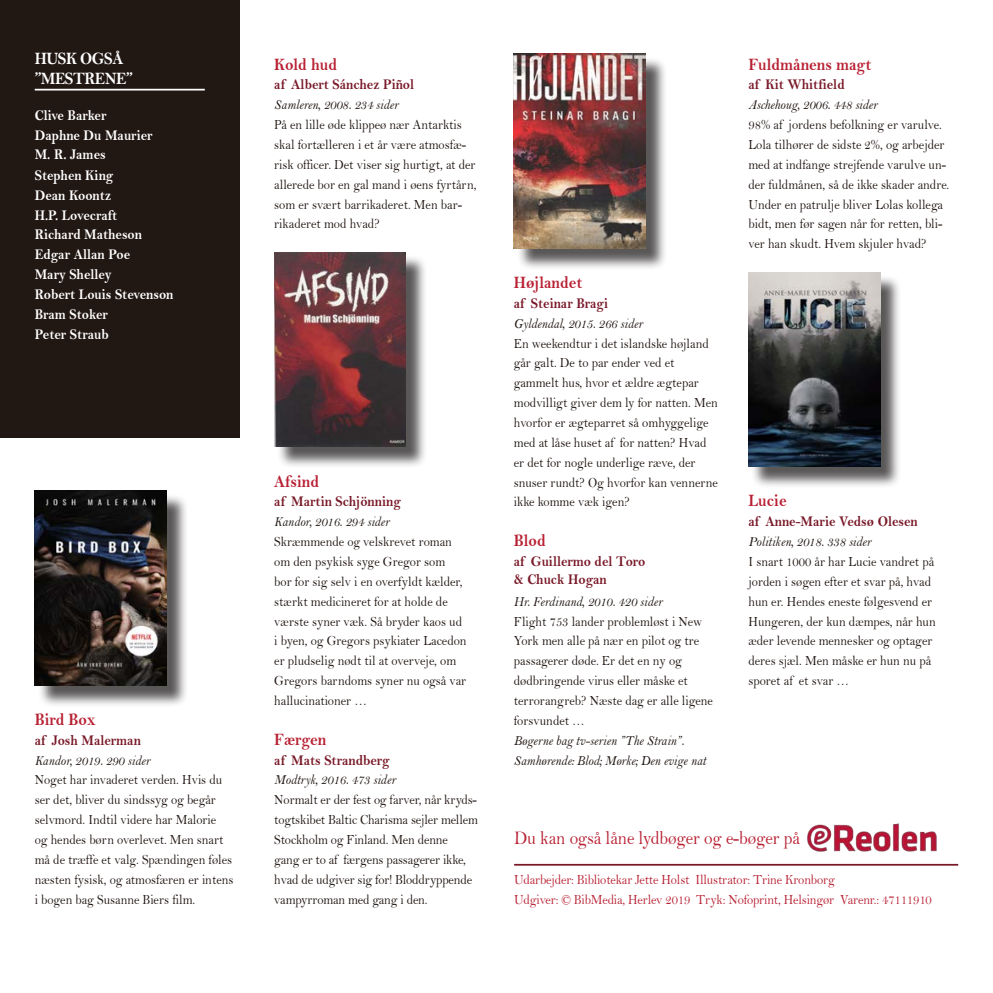
<style>
.page{position:relative;width:993px;height:993px;background:#fff}
.page>*{position:absolute;margin:0;border:0;box-sizing:border-box;transform-origin:0 0}
.forfatter{font:19.25px "Bell";letter-spacing:-.005em;color:#b82133;scale:.9 1}
.titel{font:17.5px "Bell MT Bold";color:#b82133;scale:.9 1}
.underoverskrift{font:17.5px/19.2px "Bell MT Bold";letter-spacing:-.03em;color:#fff;scale:.9 1}
.forfatter-2{font:14.88px/19.2px "Bell MT Bold";color:#fff;scale:.9 1}
.forfatter-3{font:14.88px/17.5px "Bell MT Bold";color:#791928;scale:.9 1}
.brød{font:14px/19.8px "Bell";color:#211713;scale:.9 1}
.forlag{font:14px "Bell MT Italic";color:#211713;scale:.9 1}
.forfatter-4{font:14px "Bell";letter-spacing:-.01em;color:#b82133;scale:.9 1}
</style>
<div class="page">
<hr style="left:514px;top:863px;width:443px;height:2px;background:#791928">
<img style="left:807px;top:823px;width:130px;height:29px">
<div style="left:37px;top:493px;width:159px;height:222px;background:#231f20;opacity:.75"></div>
<img style="left:35px;top:490px;width:131px;height:195px">
<div style="left:0;top:0;width:239px;height:438px;background:#211713"></div>
<hr style="left:35px;top:89px;width:170px;height:1px;background:#fff">
<div style="left:277px;top:255px;width:158px;height:221px;background:#231f20;opacity:.75"></div>
<img style="left:274px;top:252px;width:132px;height:194px">
<div style="left:516px;top:56px;width:159px;height:222px;background:#231f20;opacity:.75"></div>
<img style="left:513px;top:54px;width:132px;height:194px">
<div style="left:750px;top:275px;width:159px;height:221px;background:#231f20;opacity:.75"></div>
<img style="left:748px;top:272px;width:131px;height:194px">
<p class="underoverskrift" style="left:35px;top:49px;width:110px">Husk også ”mestrene”</p>
<p class="forfatter-2" style="left:35px;top:106px;width:132px">Clive Barker<br>Daphne Du Maurier<br>M. R. James</p>
<p class="forfatter-2" style="left:35px;top:165px;width:89px">Stephen King</p>
<p class="forfatter-2" style="left:35px;top:185px;width:86px">Dean Koontz</p>
<p class="forfatter-2" style="left:35px;top:205px;width:93px">H.P. Lovecraft</p>
<p class="forfatter-2" style="left:35px;top:225px;width:121px">Richard Matheson</p>
<p class="forfatter-2" style="left:35px;top:245px;width:108px">Edgar Allan Poe</p>
<p class="forfatter-2" style="left:35px;top:265px;width:87px">Mary Shelley</p>
<p class="forfatter-2" style="left:35px;top:284px;width:156px">Robert Louis Stevenson</p>
<p class="forfatter-2" style="left:35px;top:304px;width:83px">Bram Stoker</p>
<p class="forfatter-2" style="left:35px;top:324px;width:84px">Peter Straub</p>
<p class="titel" style="left:35px;top:708px;width:69px">Bird Box</p>
<p class="forfatter-3" style="left:35px;top:731px;width:119px">af Josh Malerman</p>
<p class="forlag" style="left:35px;top:751px;width:130px">Kandor, 2019. 290 sider</p>
<p class="brød" style="left:35px;top:769px;width:222px">Noget har invaderet verden. Hvis du ser det, bliver du sindssyg og begår selvmord. Indtil videre har Malorie<br>og hendes børn overlevet. Men snart må de træffe et valg. Spændingen føles næsten fysisk, og atmosfæren er intens i bogen bag Susanne Biers film.</p>
<p class="titel" style="left:274px;top:53px;width:71px">Kold hud</p>
<p class="forfatter-3" style="left:274px;top:76px;width:157px">af Albert Sánchez Piñol</p>
<p class="forlag" style="left:274px;top:96px;width:139px">Samleren, 2008. 234 sider</p>
<p class="brød" style="left:274px;top:115px;width:226px">På en lille øde klippeø nær Antarktis skal fortælleren i et år være atmosfæ&shy;risk officer. Det viser sig hurtigt, at der allerede bor en gal mand i øens fyrtårn, som er svært barrikaderet. Men bar&shy;rikaderet mod hvad?</p>
<p class="titel" style="left:274px;top:470px;width:51px">Afsind</p>
<p class="forfatter-3" style="left:274px;top:492px;width:142px">af Martin Schjönning</p>
<p class="forlag" style="left:274px;top:513px;width:130px">Kandor, 2016. 294 sider</p>
<p class="brød" style="left:274px;top:531px;width:215px">Skræmmende og velskrevet roman om den psykisk syge Gregor som<br>bor for sig selv i en overfyldt kælder, stærkt medicineret for at holde de værste syner væk. Så bryder kaos ud i byen, og Gregors psykiater Lacedon er pludselig nødt til at overveje, om<br>Gregors barndoms syner nu også var hallucinationer …</p>
<p class="titel" style="left:274px;top:728px;width:59px">Færgen</p>
<p class="forfatter-3" style="left:274px;top:750px;width:130px">af Mats Strandberg</p>
<p class="forlag" style="left:274px;top:771px;width:136px">Modtryk, 2016. 473 sider</p>
<p class="brød" style="left:274px;top:789px;width:228px">Normalt er der fest og farver, når kryds&shy;togtskibet Baltic Charisma sejler mellem Stockholm og Finland. Men denne<br>gang er to af færgens passagerer ikke, hvad de udgiver sig for! Bloddryppende vampyrroman med gang i den.</p>
<p class="titel" style="left:513px;top:272px;width:78px">Højlandet</p>
<p class="forfatter-3" style="left:513px;top:294px;width:106px">af Steinar Bragi</p>
<p class="forlag" style="left:513px;top:315px;width:145px">Gyldendal, 2015. 266 sider</p>
<p class="brød" style="left:513px;top:333px;width:228px">En weekendtur i det islandske højland går galt. De to par ender ved et gammelt hus, hvor et ældre ægtepar modvilligt giver dem ly for natten. Men hvorfor er ægteparret så omhyggelige med at låse huset af for natten? Hvad er det for nogle underlige ræve, der snuser rundt? Og hvorfor kan vennerne ikke komme væk igen?</p>
<p class="titel" style="left:513px;top:530px;width:37px">Blod</p>
<p class="forfatter-3" style="left:513px;top:552px;width:148px">af Guillermo del Toro &amp; Chuck Hogan</p>
<p class="forlag" style="left:513px;top:592px;width:167px">Hr. Ferdinand, 2010. 420 sider</p>
<p class="brød" style="left:513px;top:611px;width:223px">Flight 753 lander problemløst i New<br>York men alle på nær en pilot og tre passagerer døde. Er det en ny og dødbringende virus eller måske et terrorangreb? Næste dag er alle ligene forsvundet …</p>
<p class="forlag" style="left:513px;top:731px;width:191px">Bøgerne bag tv-serien ”The Strain”.</p>
<p class="forlag" style="left:513px;top:751px;width:215px">Samhørende: Blod; Mørke; Den evige nat</p>
<p class="titel" style="left:748px;top:53px;width:138px">Fuldmånens magt</p>
<p class="forfatter-3" style="left:748px;top:76px;width:108px">af Kit Whitfield</p>
<p class="forlag" style="left:748px;top:96px;width:145px">Aschehoug, 2006. 448 sider</p>
<p class="brød" style="left:748px;top:115px;width:225px">98% af jordens befolkning er varulve.<br>Lola tilhører de sidste 2%, og arbejder med at indfange strejfende varulve un&shy;der fuldmånen, så de ikke skader andre.<br>Under en patrulje bliver Lolas kollega bidt, men før sagen når for retten, bli&shy;ver han skudt. Hvem skjuler hvad?</p>
<p class="titel" style="left:748px;top:490px;width:44px">Lucie</p>
<p class="forfatter-3" style="left:748px;top:512px;width:189px">af Anne-Marie Vedsø Olesen</p>
<p class="forlag" style="left:748px;top:533px;width:138px">Politiken, 2018. 338 sider</p>
<p class="brød" style="left:748px;top:551px;width:209px">I snart 1000 år har Lucie vandret på jorden i søgen efter et svar på, hvad hun er. Hendes eneste følgesvend er<br>Hungeren, der kun dæmpes, når hun æder levende mennesker og optager deres sjæl. Men måske er hun nu på sporet af et svar …</p>
<p class="forfatter" style="left:514px;top:826px;width:319px">Du kan også låne lydbøger og e-bøger på</p>
<p class="forfatter-4" style="left:514px;top:870px;width:358px">Udarbejder: Bibliotekar Jette Holst Illustrator: Trine Kronborg</p>
<p class="forfatter-4" style="left:514px;top:890px;width:465px">Udgiver: © BibMedia, Herlev 2019 Tryk: Nofoprint, Helsingør Varenr.: 47111910</p>
</div>
